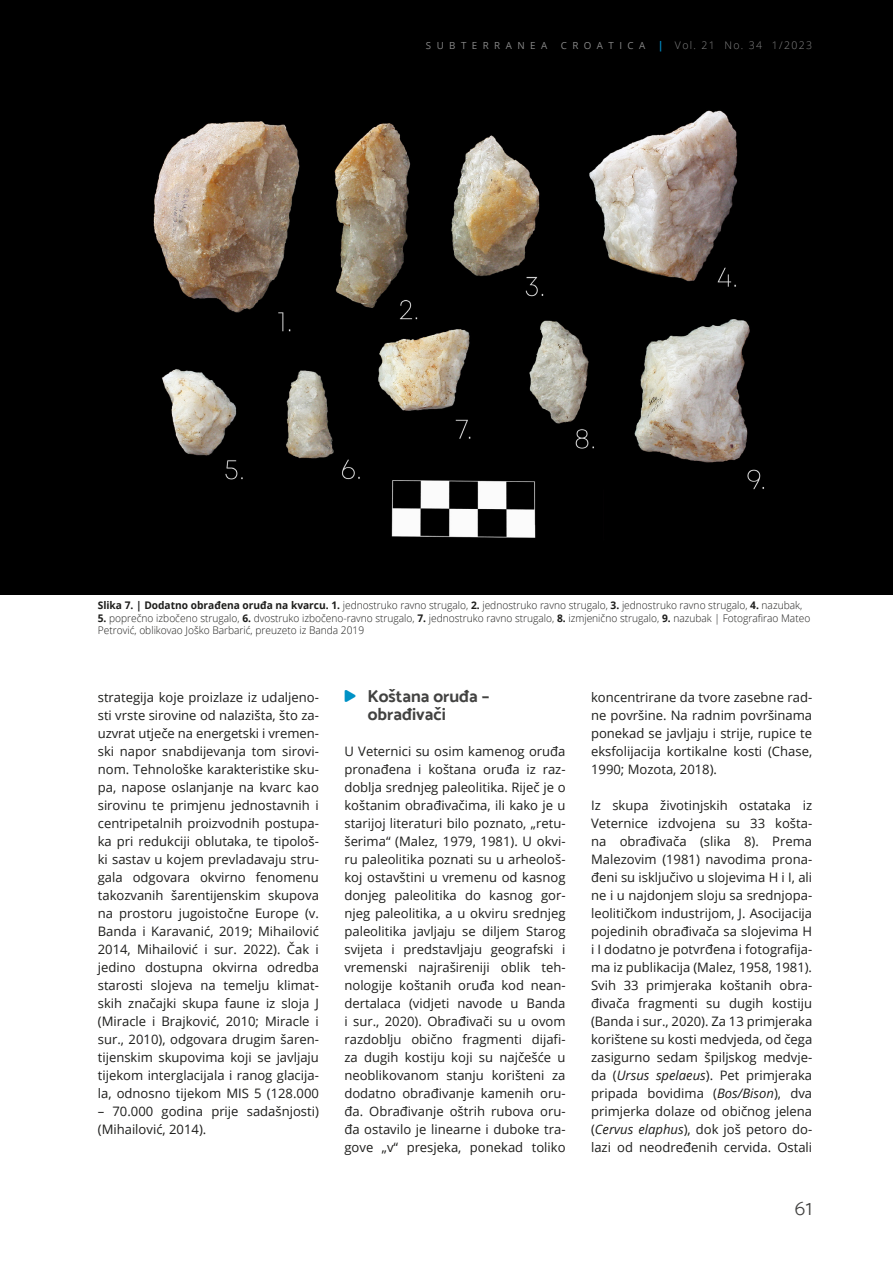
<style>
.page{position:relative;width:893px;height:1263px;background:#fff}
.page>*{position:absolute;margin:0;border:0;box-sizing:border-box;transform-origin:0 0}
.t1{font:300 21px "Catamaran";color:#424241}
.t2{font:700 17.25px/18px "Catamaran";color:#424241}
.t3{font:13.05px/18px "Open Sans";color:#1d1d1b;text-align:justify}
.t4{font:300 10.5px/12.6px "Open Sans";color:#1d1d1b}
.t5{font:300 10.5px "Open Sans";letter-spacing:.13em;color:#878787}
.t6{font:9.75px "Open Sans";letter-spacing:.56em;color:#878787}
.s1{font-weight:400;font-size:9.75px}
.s2{font-weight:700;color:#0086be}
.s3{font-weight:700}
.s4{font-family:"Trokuti";font-weight:400;color:#0092c6}
.s5{font-style:italic}
</style>
<div class="page">
<div style="left:0;top:0;width:893px;height:595px;background:#000"></div>
<img style="left:153px;top:110px;width:612px;height:428px">
<p class="t6" style="left:426px;top:39px;width:123px">SUBTERRANEA</p>
<p class="t5" style="left:561px;top:38px;width:253px"><span class="s1">C R O A T I C A</span> <span class="s2">|</span> Vol. 21 No. 34 1/2023</p>
<p class="t4" style="left:98px;top:599px;width:706px"><span class="s3">Slika 7. | Dodatno obrađena oruđa na kvarcu. 1.</span> jednostruko ravno strugalo, <span class="s3">2.</span> jednostruko ravno strugalo, <span class="s3">3.</span> jednostruko ravno strugalo, <span class="s3">4.</span> nazubak,</p>
<p class="t4" style="left:98px;top:611px;width:714px"><span class="s3">5.</span> poprečno izbočeno strugalo, <span class="s3">6.</span> dvostruko izbočeno-ravno strugalo, <span class="s3">7.</span> jednostruko ravno strugalo, <span class="s3">8.</span> izmjenično strugalo, <span class="s3">9.</span> nazubak | Fotografirao Mateo<br>Petrović, oblikovao Joško Barbarić, preuzeto iz Banda 2019</p>
<p class="t3" style="left:98px;top:688px;width:223px">strategija koje proizlaze iz udaljeno&shy;sti vrste sirovine od nalazišta, što za&shy;uzvrat utječe na energetski i vremen&shy;ski napor snabdijevanja tom sirovi&shy;nom. Tehnološke karakteristike sku&shy;pa, napose oslanjanje na kvarc kao sirovinu te primjenu jednostavnih i centripetalnih proizvodnih postupa&shy;ka pri redukciji oblutaka, te tipološ&shy;ki sastav u kojem prevladavaju stru&shy;gala odgovara okvirno fenomenu takozvanih šarentijenskim skupova na prostoru jugoistočne Europe (v.<br>Banda i Karavanić, 2019; Mihailović 2014, Mihailović i sur. 2022). Čak i jedino dostupna okvirna odredba starosti slojeva na temelju klimat&shy;skih značajki skupa faune iz sloja J (Miracle i Brajković, 2010; Miracle i sur., 2010), odgovara drugim šaren&shy;tijenskim skupovima koji se javljaju tijekom interglacijala i ranog glacija&shy;la, odnosno tijekom MIS 5 (128.000</p>
<p class="t3" style="left:98px;top:1102px;width:223px">– 70.000 godina prije sadašnjosti) (Mihailović, 2014).</p>
<h2 class="t2" style="left:368px;top:687px;width:123px;text-indent:-23px"><span class="s4">A</span> Koštana oruđa – obrađivači</h2>
<p class="t3" style="left:344px;top:742px;width:223px">U Veternici su osim kamenog oruđa pronađena i koštana oruđa iz raz&shy;doblja srednjeg paleolitika. Riječ je o koštanim obrađivačima, ili kako je u starijoj literaturi bilo poznato, „retu&shy;šerima“ (Malez, 1979, 1981). U okvi&shy;ru paleolitika poznati su u arheološ&shy;koj ostavštini u vremenu od kasnog donjeg paleolitika do kasnog gor&shy;njeg paleolitika, a u okviru srednjeg paleolitika javljaju se diljem Starog svijeta i predstavljaju geografski i vremenski najrašireniji oblik teh&shy;nologije koštanih oruđa kod nean&shy;dertalaca (vidjeti navode u Banda i sur., 2020). Obrađivači su u ovom razdoblju obično fragmenti dijafi&shy;za dugih kostiju koji su najčešće u neoblikovanom stanju korišteni za dodatno obrađivanje kamenih oru&shy;đa. Obrađivanje oštrih rubova oru&shy;đa ostavilo je linearne i duboke tra&shy;gove „v“ presjeka, ponekad toliko</p>
<p class="t3" style="left:591px;top:688px;width:223px">koncentrirane da tvore zasebne rad&shy;ne površine. Na radnim površinama ponekad se javljaju i strije, rupice te eksfolijacija kortikalne kosti (Chase, 1990; Mozota, 2018).</p>
<p class="t3" style="left:591px;top:796px;width:223px">Iz skupa životinjskih ostataka iz Veternice izdvojena su 33 košta&shy;na obrađivača (slika 8). Prema Malezovim (1981) navodima prona&shy;đeni su isključivo u slojevima H i I, ali ne i u najdonjem sloju sa srednjopa&shy;leolitičkom industrijom, J. Asocijacija pojedinih obrađivača sa slojevima H i I dodatno je potvrđena i fotografija&shy;ma iz publikacija (Malez, 1958, 1981).<br>Svih 33 primjeraka koštanih obra&shy;đivača fragmenti su dugih kostiju (Banda i sur., 2020). Za 13 primjeraka korištene su kosti medvjeda, od čega zasigurno sedam špiljskog medvje&shy;da (<span class="s5">Ursus spelaeus</span>). Pet primjeraka pripada bovidima (<span class="s5">Bos/Bison</span>), dva primjerka dolaze od običnog jelena (<span class="s5">Cervus elaphus</span>), dok još petoro do&shy;lazi od neodređenih cervida. Ostali</p>
<h1 class="t1" style="left:795px;top:1195px;width:19px">61</h1>
</div>
